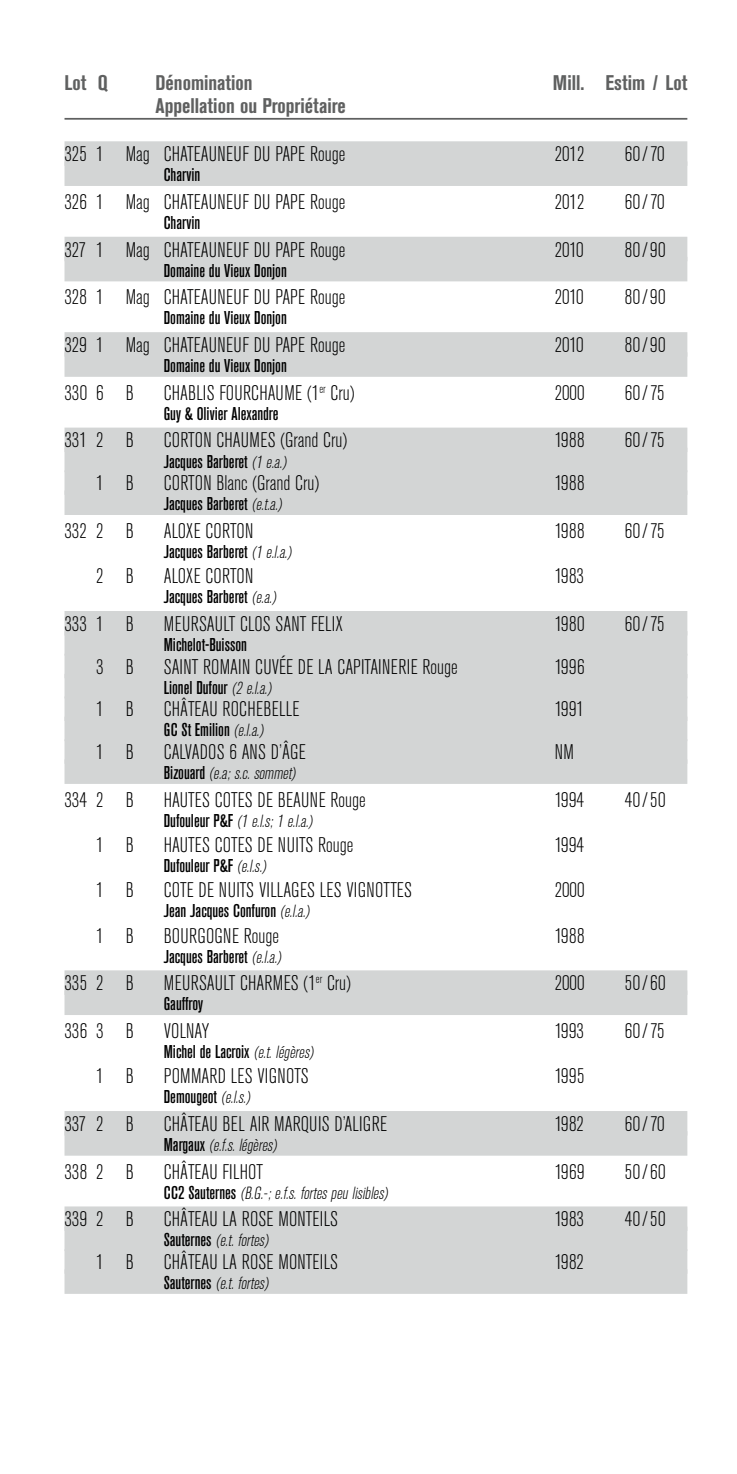
<style>
.page{position:relative;width:737px;height:1474px;background:#fff}
.page>*{position:absolute;margin:0;border:0;box-sizing:border-box;transform-origin:0 0}
.t1{font:300 condensed 21px "Akzidenz Grotesk BE";color:#000}
.t2{font:700 condensed 21px "Akzidenz Grotesk BE";color:#5f6060}
.t3{font:500 condensed 18.38px "Akzidenz Grotesk BE";color:#000}
.t4{font:italic 300 condensed 17.5px "Akzidenz Grotesk BE";color:#000}
.s1{font-weight:300;font-style:italic;font-size:17.5px}
.s2{font-weight:500;font-style:normal;font-size:18.38px}
</style>
<div class="page">
<hr style="left:64px;top:118px;width:623px;height:2px;background:#5f6060">
<div style="left:64px;top:141px;width:623px;height:25px;background:#d3d5d5"></div>
<div style="left:64px;top:161px;width:623px;height:25px;background:#d3d5d5"></div>
<div style="left:64px;top:237px;width:623px;height:24px;background:#d3d5d5"></div>
<div style="left:64px;top:257px;width:623px;height:24px;background:#d3d5d5"></div>
<div style="left:64px;top:332px;width:623px;height:25px;background:#d3d5d5"></div>
<div style="left:64px;top:352px;width:623px;height:25px;background:#d3d5d5"></div>
<div style="left:64px;top:427px;width:623px;height:25px;background:#d3d5d5"></div>
<div style="left:64px;top:448px;width:623px;height:24px;background:#d3d5d5"></div>
<div style="left:64px;top:470px;width:623px;height:25px;background:#d3d5d5"></div>
<div style="left:64px;top:490px;width:623px;height:25px;background:#d3d5d5"></div>
<div style="left:64px;top:611px;width:623px;height:24px;background:#d3d5d5"></div>
<div style="left:64px;top:631px;width:623px;height:24px;background:#d3d5d5"></div>
<div style="left:64px;top:653px;width:623px;height:25px;background:#d3d5d5"></div>
<div style="left:64px;top:674px;width:623px;height:24px;background:#d3d5d5"></div>
<div style="left:64px;top:696px;width:623px;height:25px;background:#d3d5d5"></div>
<div style="left:64px;top:716px;width:623px;height:25px;background:#d3d5d5"></div>
<div style="left:64px;top:739px;width:623px;height:24px;background:#d3d5d5"></div>
<div style="left:64px;top:759px;width:623px;height:25px;background:#d3d5d5"></div>
<div style="left:64px;top:970px;width:623px;height:24px;background:#d3d5d5"></div>
<div style="left:64px;top:990px;width:623px;height:25px;background:#d3d5d5"></div>
<div style="left:64px;top:1111px;width:623px;height:24px;background:#d3d5d5"></div>
<div style="left:64px;top:1131px;width:623px;height:24px;background:#d3d5d5"></div>
<div style="left:64px;top:1206px;width:623px;height:24px;background:#d3d5d5"></div>
<div style="left:64px;top:1226px;width:623px;height:25px;background:#d3d5d5"></div>
<div style="left:64px;top:1249px;width:623px;height:24px;background:#d3d5d5"></div>
<div style="left:64px;top:1269px;width:623px;height:24px;background:#d3d5d5"></div>
<p class="t2" style="left:64px;top:71px;width:45px">Lot Q</p>
<p class="t2" style="left:155px;top:71px;width:99px">Dénomination</p>
<p class="t2" style="left:553px;top:71px;width:136px">Mill. Estim / Lot</p>
<p class="t2" style="left:155px;top:94px;width:192px">Appellation ou Propriétaire</p>
<p class="t1" style="left:64px;top:143px;width:282px">325 1 Mag CHATEAUNEUF DU PAPE Rouge</p>
<p class="t1" style="left:555px;top:143px;width:31px">2012</p>
<p class="t1" style="left:624px;top:143px;width:41px">60/70</p>
<p class="t3" style="left:164px;top:165px;width:38px">Charvin</p>
<p class="t1" style="left:64px;top:190px;width:282px">326 1 Mag CHATEAUNEUF DU PAPE Rouge</p>
<p class="t1" style="left:555px;top:190px;width:31px">2012</p>
<p class="t1" style="left:624px;top:190px;width:41px">60/70</p>
<p class="t3" style="left:164px;top:212px;width:38px">Charvin</p>
<p class="t1" style="left:64px;top:238px;width:282px">327 1 Mag CHATEAUNEUF DU PAPE Rouge</p>
<p class="t1" style="left:555px;top:238px;width:30px">2010</p>
<p class="t1" style="left:625px;top:238px;width:42px">80/90</p>
<p class="t3" style="left:164px;top:260px;width:124px">Domaine du Vieux Donjon</p>
<p class="t1" style="left:64px;top:286px;width:282px">328 1 Mag CHATEAUNEUF DU PAPE Rouge</p>
<p class="t1" style="left:555px;top:286px;width:30px">2010</p>
<p class="t1" style="left:625px;top:286px;width:42px">80/90</p>
<p class="t3" style="left:164px;top:308px;width:124px">Domaine du Vieux Donjon</p>
<p class="t1" style="left:64px;top:333px;width:282px">329 1 Mag CHATEAUNEUF DU PAPE Rouge</p>
<p class="t1" style="left:555px;top:333px;width:30px">2010</p>
<p class="t1" style="left:625px;top:333px;width:42px">80/90</p>
<p class="t3" style="left:164px;top:356px;width:124px">Domaine du Vieux Donjon</p>
<p class="t1" style="left:64px;top:381px;width:71px">330 6 B</p>
<p class="t1" style="left:164px;top:381px;width:192px">CHABLIS FOURCHAUME (1<sup>er</sup> Cru)</p>
<p class="t1" style="left:554px;top:381px;width:31px">2000</p>
<p class="t1" style="left:624px;top:381px;width:41px">60/75</p>
<p class="t3" style="left:164px;top:403px;width:116px">Guy &amp; Olivier Alexandre</p>
<p class="t1" style="left:64px;top:429px;width:71px">331 2 B</p>
<p class="t1" style="left:164px;top:429px;width:185px">CORTON CHAUMES (Grand Cru)</p>
<p class="t1" style="left:555px;top:429px;width:31px">1988</p>
<p class="t1" style="left:624px;top:429px;width:41px">60/75</p>
<p class="t3" style="left:164px;top:451px;width:127px">Jacques Barberet <span class="s1">(1e.a.)</span></p>
<p class="t1" style="left:96px;top:471px;width:39px">1 B</p>
<p class="t1" style="left:164px;top:471px;width:157px">CORTON Blanc (Grand Cru)</p>
<p class="t1" style="left:555px;top:471px;width:31px">1988</p>
<p class="t3" style="left:164px;top:494px;width:123px">Jacques Barberet <span class="s1">(e.t.a.)</span></p>
<p class="t1" style="left:64px;top:519px;width:71px">332 2 B</p>
<p class="t1" style="left:164px;top:519px;width:91px">ALOXE CORTON</p>
<p class="t1" style="left:555px;top:519px;width:31px">1988</p>
<p class="t1" style="left:624px;top:519px;width:41px">60/75</p>
<p class="t3" style="left:164px;top:541px;width:132px">Jacques Barberet <span class="s1">(1e.l.a.)</span></p>
<p class="t1" style="left:96px;top:564px;width:39px">2 B</p>
<p class="t1" style="left:164px;top:564px;width:91px">ALOXE CORTON</p>
<p class="t1" style="left:555px;top:564px;width:31px">1983</p>
<p class="t3" style="left:164px;top:587px;width:117px">Jacques Barberet <span class="s1">(e.a.)</span></p>
<p class="t1" style="left:64px;top:612px;width:71px">333 1 B</p>
<p class="t1" style="left:164px;top:612px;width:180px">MEURSAULT CLOS SANT FELIX</p>
<p class="t1" style="left:555px;top:612px;width:31px">1980</p>
<p class="t1" style="left:624px;top:612px;width:41px">60/75</p>
<p class="t3" style="left:164px;top:634px;width:85px">Michelot-Buisson</p>
<p class="t1" style="left:96px;top:655px;width:39px">3 B</p>
<p class="t1" style="left:164px;top:655px;width:295px">SAINT ROMAIN CUVÉE DE LA CAPITAINERIE Rouge</p>
<p class="t1" style="left:555px;top:655px;width:31px">1996</p>
<p class="t3" style="left:164px;top:677px;width:112px">Lionel Dufour <span class="s1">(2e.l.a.)</span></p>
<p class="t1" style="left:96px;top:698px;width:39px">1 B</p>
<p class="t1" style="left:164px;top:698px;width:137px">CHÂTEAU ROCHEBELLE</p>
<p class="t1" style="left:555px;top:698px;width:31px">1991</p>
<p class="t3" style="left:164px;top:720px;width:104px">GC St Emilion <span class="s1">(e.l.a.)</span></p>
<p class="t1" style="left:96px;top:740px;width:39px">1 B</p>
<p class="t1" style="left:164px;top:740px;width:143px">CALVADOS 6 ANS D’ÂGE</p>
<p class="t1" style="left:555px;top:740px;width:21px">NM</p>
<p class="t4" style="left:164px;top:763px;width:136px"><span class="s2">B i z o u a rd</span> (e.a;s.c.sommet)</p>
<p class="t1" style="left:64px;top:788px;width:71px">334 2 B</p>
<p class="t1" style="left:164px;top:788px;width:203px">HAUTES COTES DE BEAUNE Rouge</p>
<p class="t1" style="left:555px;top:788px;width:31px">1994</p>
<p class="t1" style="left:625px;top:788px;width:42px">40/50</p>
<p class="t4" style="left:164px;top:811px;width:153px"><span class="s2">Dufou l eur P&amp;F</span> (1e.l.s;1e.l.a.)</p>
<p class="t1" style="left:96px;top:833px;width:39px">1 B</p>
<p class="t1" style="left:164px;top:833px;width:191px">HAUTES COTES DE NUITS Rouge</p>
<p class="t1" style="left:555px;top:833px;width:31px">1994</p>
<p class="t3" style="left:164px;top:855px;width:107px">Dufouleur P&amp;F <span class="s1">(e.l.s.)</span></p>
<p class="t1" style="left:96px;top:878px;width:39px">1 B</p>
<p class="t1" style="left:164px;top:878px;width:250px">COTE DE NUITS VILLAGES LES VIGNOTTES</p>
<p class="t1" style="left:555px;top:878px;width:31px">2000</p>
<p class="t3" style="left:164px;top:901px;width:150px">Jean Jacques Confuron <span class="s1">(e.l.a.)</span></p>
<p class="t1" style="left:96px;top:924px;width:39px">1 B</p>
<p class="t1" style="left:164px;top:924px;width:117px">BOURGOGNE Rouge</p>
<p class="t1" style="left:555px;top:924px;width:31px">1988</p>
<p class="t3" style="left:164px;top:946px;width:122px">Jacques Barberet <span class="s1">(e.l.a.)</span></p>
<p class="t1" style="left:64px;top:971px;width:71px">335 2 B</p>
<p class="t1" style="left:164px;top:971px;width:189px">MEURSAULT CHARMES (1<sup>er</sup> Cru)</p>
<p class="t1" style="left:554px;top:971px;width:31px">2000</p>
<p class="t1" style="left:625px;top:971px;width:42px">50/60</p>
<p class="t3" style="left:164px;top:993px;width:41px">Gauffroy</p>
<p class="t1" style="left:64px;top:1019px;width:71px">336 3 B</p>
<p class="t1" style="left:164px;top:1019px;width:47px">VOLNAY</p>
<p class="t1" style="left:555px;top:1019px;width:31px">1993</p>
<p class="t1" style="left:624px;top:1019px;width:41px">60/75</p>
<p class="t3" style="left:164px;top:1041px;width:154px">Michel de Lacroix <span class="s1">(e.t.légères)</span></p>
<p class="t1" style="left:96px;top:1064px;width:39px">1 B</p>
<p class="t1" style="left:164px;top:1064px;width:146px">POMMARD LES VIGNOTS</p>
<p class="t1" style="left:555px;top:1064px;width:31px">1995</p>
<p class="t3" style="left:164px;top:1086px;width:91px">Demougeot <span class="s1">(e.l.s.)</span></p>
<p class="t1" style="left:64px;top:1112px;width:71px">337 2 B</p>
<p class="t1" style="left:164px;top:1112px;width:225px">CHÂTEAU BEL AIR MARQUIS D’ALIGRE</p>
<p class="t1" style="left:555px;top:1112px;width:31px">1982</p>
<p class="t1" style="left:624px;top:1112px;width:41px">60/70</p>
<p class="t4" style="left:164px;top:1135px;width:118px"><span class="s2">M a rg a u x</span> (e.f.s.légères)</p>
<p class="t1" style="left:64px;top:1160px;width:71px">338 2 B</p>
<p class="t1" style="left:164px;top:1160px;width:101px">CHÂTEAU FILHOT</p>
<p class="t1" style="left:555px;top:1160px;width:31px">1969</p>
<p class="t1" style="left:625px;top:1160px;width:42px">50/60</p>
<p class="t4" style="left:164px;top:1183px;width:229px"><span class="s2">C C 2 S a u t e r n e s</span> (B.G.-;e.f.s.fortespeulisibles)</p>
<p class="t1" style="left:64px;top:1207px;width:71px">339 2 B</p>
<p class="t1" style="left:164px;top:1207px;width:176px">CHÂTEAU LA ROSE MONTEILS</p>
<p class="t1" style="left:555px;top:1207px;width:31px">1983</p>
<p class="t1" style="left:625px;top:1207px;width:42px">40/50</p>
<p class="t4" style="left:164px;top:1230px;width:109px"><span class="s2">S a ute rn e s</span> (e.t.fortes)</p>
<p class="t1" style="left:96px;top:1250px;width:39px">1 B</p>
<p class="t1" style="left:164px;top:1250px;width:176px">CHÂTEAU LA ROSE MONTEILS</p>
<p class="t1" style="left:555px;top:1250px;width:31px">1982</p>
<p class="t4" style="left:164px;top:1273px;width:109px"><span class="s2">S a ute rn e s</span> (e.t.fortes)</p>
</div>
